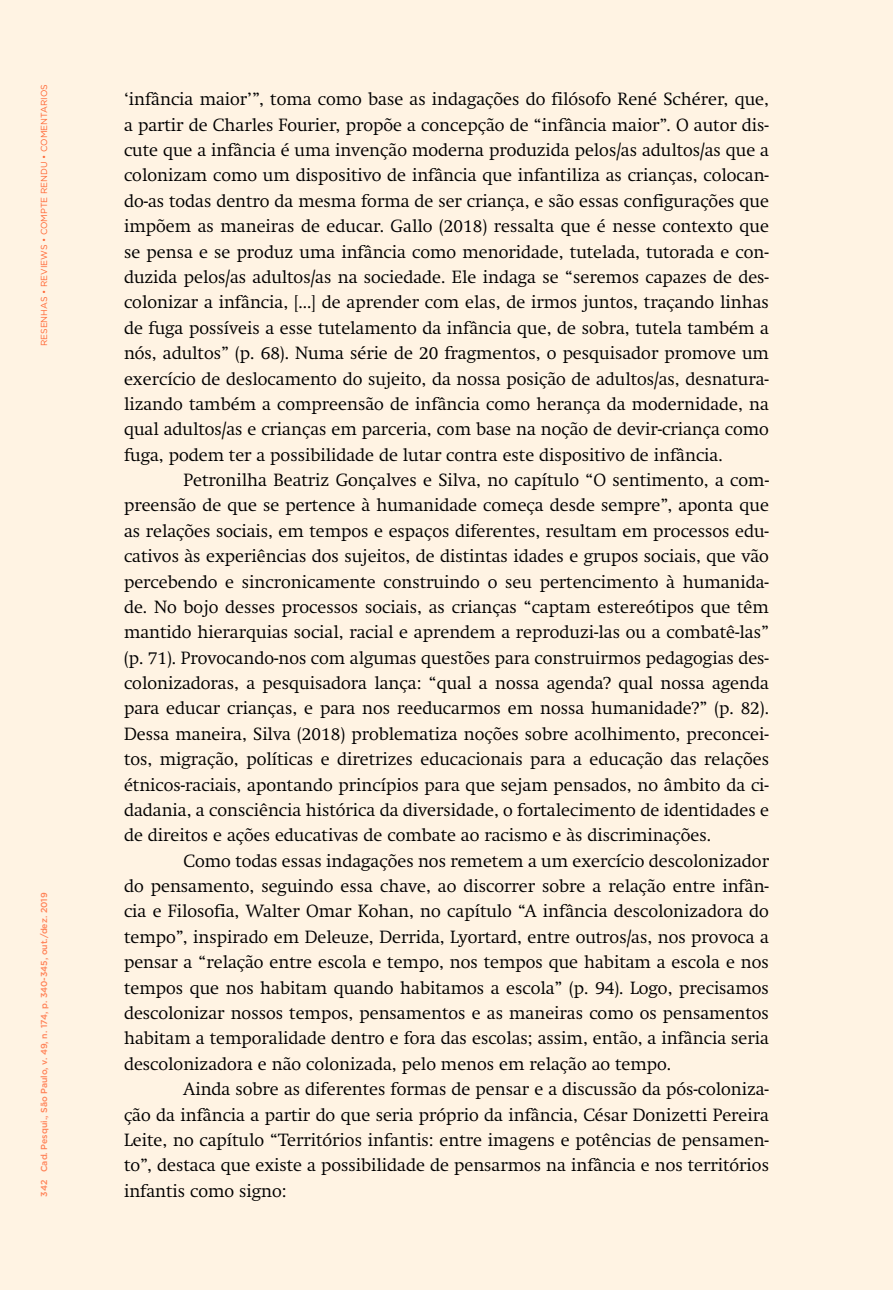
<style>
.page{position:relative;width:893px;height:1290px;background:#fff3e3}
.page>*{position:absolute;margin:0;border:0;box-sizing:border-box;transform-origin:0 0}
.t1{font:300 17.5px/25.4px "Swift";color:#000;text-align:justify}
.t2{font:500 8.75px "Gotham HTF";color:#ff8861}
.t3{font:8.75px "Gotham HTF";color:#ff6a39}
</style>
<div class="page">
<p class="t3" style="left:39px;top:346px;width:263px;rotate:-90deg">RESENHAS • REVIEWS • COMPTE RENDU • COMENTARIOS</p>
<p class="t2" style="left:39px;top:1196px;width:305px;rotate:-90deg">342 Cad. Pesqui., São Paulo, v. 49, n. 174, p. 340-345, out./dez. 2019</p>
<p class="t1" style="left:124px;top:87px;width:646px">‘infância maior’”, toma como base as indagações do filósofo René Schérer, que, a partir de Charles Fourier, propõe a concepção de “infância maior”. O autor dis&shy;cute que a infância é uma invenção moderna produzida pelos/as adultos/as que a colonizam como um dispositivo de infância que infantiliza as crianças, colocan&shy;do-as todas dentro da mesma forma de ser criança, e são essas configurações que impõem as maneiras de educar. Gallo (2018) ressalta que é nesse contexto que se pensa e se produz uma infância como menoridade, tutelada, tutorada e con&shy;duzida pelos/as adultos/as na sociedade. Ele indaga se “seremos capazes de des&shy;colonizar a infância, [...] de aprender com elas, de irmos juntos, traçando linhas de fuga possíveis a esse tutelamento da infância que, de sobra, tutela também a nós, adultos” (p. 68). Numa série de 20 fragmentos, o pesquisador promove um exercício de deslocamento do sujeito, da nossa posição de adultos/as, desnatura&shy;lizando também a compreensão de infância como herança da modernidade, na qual adultos/as e crianças em parceria, com base na noção de devir-criança como fuga, podem ter a possibilidade de lutar contra este dispositivo de infância.</p>
<p class="t1" style="left:124px;top:467px;width:646px;text-indent:60px">Petronilha Beatriz Gonçalves e Silva, no capítulo “O sentimento, a com&shy;preensão de que se pertence à humanidade começa desde sempre”, aponta que as relações sociais, em tempos e espaços diferentes, resultam em processos edu&shy;cativos às experiências dos sujeitos, de distintas idades e grupos sociais, que vão percebendo e sincronicamente construindo o seu pertencimento à humanida&shy;de. No bojo desses processos sociais, as crianças “captam estereótipos que têm mantido hierarquias social, racial e aprendem a reproduzi-las ou a combatê-las” (p. 71). Provocando-nos com algumas questões para construirmos pedagogias des&shy;colonizadoras, a pesquisadora lança: “qual a nossa agenda? qual nossa agenda para educar crianças, e para nos reeducarmos em nossa humanidade?” (p. 82).<br>Dessa maneira, Silva (2018) problematiza noções sobre acolhimento, preconcei&shy;tos, migração, políticas e diretrizes educacionais para a educação das relações étnicos-raciais, apontando princípios para que sejam pensados, no âmbito da ci&shy;dadania, a consciência histórica da diversidade, o fortalecimento de identidades e de direitos e ações educativas de combate ao racismo e às discriminações.</p>
<p class="t1" style="left:124px;top:848px;width:646px;text-indent:60px">Como todas essas indagações nos remetem a um exercício descolonizador do pensamento, seguindo essa chave, ao discorrer sobre a relação entre infân&shy;cia e Filosofia, Walter Omar Kohan, no capítulo “A infância descolonizadora do tempo”, inspirado em Deleuze, Derrida, Lyortard, entre outros/as, nos provoca a pensar a “relação entre escola e tempo, nos tempos que habitam a escola e nos tempos que nos habitam quando habitamos a escola” (p. 94). Logo, precisamos descolonizar nossos tempos, pensamentos e as maneiras como os pensamentos habitam a temporalidade dentro e fora das escolas; assim, então, a infância seria descolonizadora e não colonizada, pelo menos em relação ao tempo.</p>
<p class="t1" style="left:124px;top:1076px;width:646px;text-indent:60px">Ainda sobre as diferentes formas de pensar e a discussão da pós-coloniza&shy;ção da infância a partir do que seria próprio da infância, César Donizetti Pereira Leite, no capítulo “Territórios infantis: entre imagens e potências de pensamen&shy;to”, destaca que existe a possibilidade de pensarmos na infância e nos territórios infantis como signo:</p>
</div>
